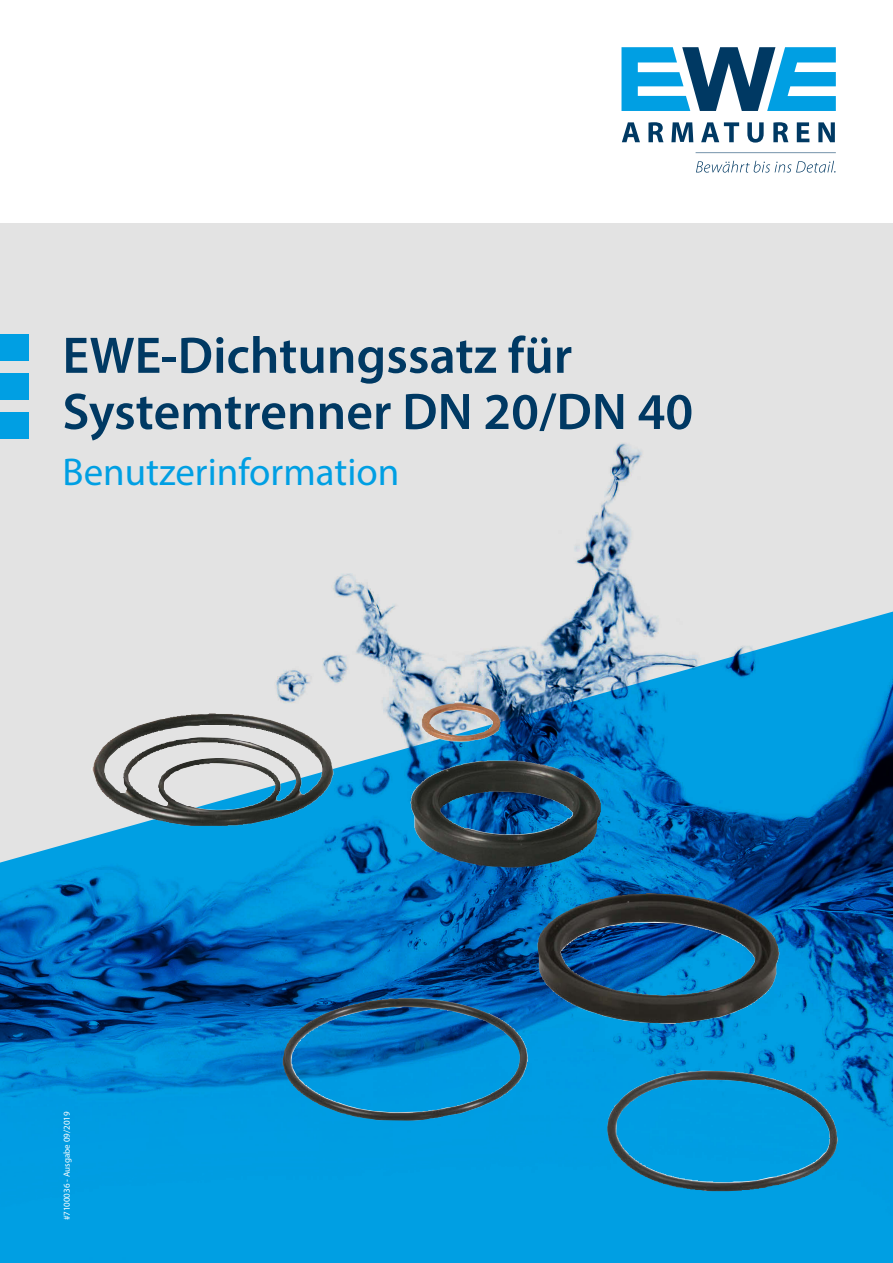
<style>
.page{position:relative;width:893px;height:1263px;background:#fff}
.page>*{position:absolute;margin:0;border:0;box-sizing:border-box;transform-origin:0 0}
.Titelheadline_24_26p{font:600 51.9px/56.1px "Myriad Pro";color:#003963}
.Titelsubline_18_19_5{font:38.85px "Myriad Pro";color:#009fe3}
.t1{font:9px "Myriad Pro";color:#fff}
</style>
<div class="page">
<div style="left:0;top:223px;width:893px;height:1040px;background:#e3e3e3"></div>
<div style="left:0;top:335px;width:28px;height:26px;background:#009fe3"></div>
<img style="left:0;top:373px;width:893px;height:890px">
<svg style="left:621px;top:47px;width:215px;height:64px"></svg>
<svg style="left:622px;top:122px;width:18px;height:20px"></svg>
<svg style="left:648px;top:122px;width:15px;height:20px"></svg>
<svg style="left:671px;top:122px;width:22px;height:20px"></svg>
<svg style="left:701px;top:122px;width:38px;height:20px"></svg>
<svg style="left:747px;top:122px;width:17px;height:21px"></svg>
<svg style="left:773px;top:122px;width:15px;height:20px"></svg>
<svg style="left:797px;top:122px;width:12px;height:20px"></svg>
<svg style="left:818px;top:122px;width:17px;height:20px"></svg>
<hr style="left:696px;top:153px;width:140px;height:1px;background:#003963">
<svg style="left:696px;top:161px;width:139px;height:12px"></svg>
<img style="left:537px;top:893px;width:242px;height:131px">
<img style="left:91px;top:701px;width:409px;height:80px">
<p class="Titelheadline_24_26p" style="left:62px;top:326px;width:632px">EWE-Dichtungssatz für<br>Systemtrenner DN 20/DN 40</p>
<p class="Titelsubline_18_19_5" style="left:62px;top:448px;width:338px">Benutzerinformation</p>
<p class="t1" style="left:61px;top:1220px;width:110px;rotate:-90deg">#7100036 - Ausgabe 09/2019</p>
</div>
